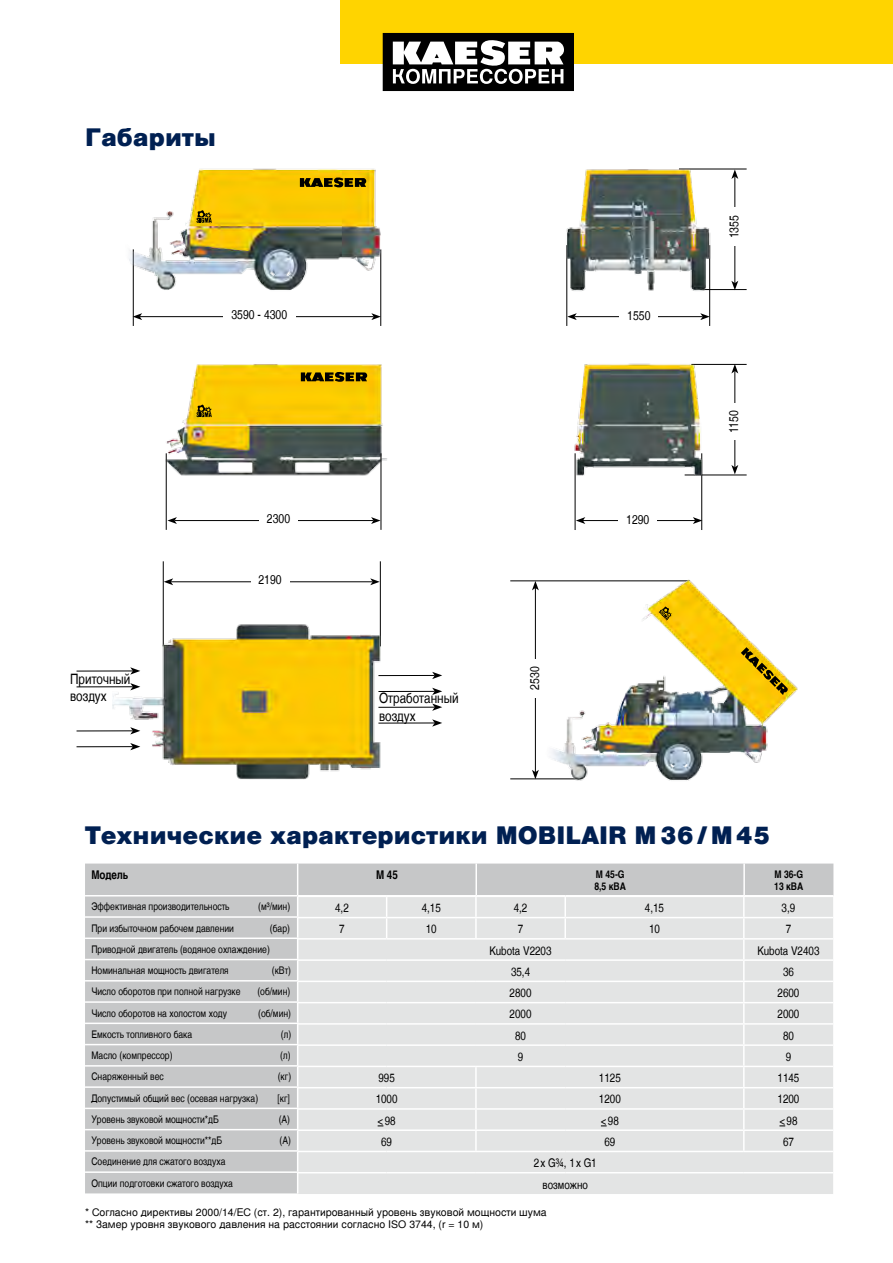
<style>
.page{position:relative;width:893px;height:1263px;background:#fff}
.page>*{position:absolute;margin:0;border:0;box-sizing:border-box;transform-origin:0 0}
.t1{font:900 24px "Nimbus San L";color:#002052}
.t2{font:14.4px/17.5px "Nimbus San L Reg Con";color:#000}
.t3{font:12.75px "Nimbus San L Reg Con";color:#000}
.t4{font:12px/21.5px "Nimbus San L Reg Con";color:#000;text-align:center}
.t5{font:12px "Nimbus San L Bol Con";color:#000}
.t6{font:10.5px/21.3px "Nimbus San L Reg Con";color:#000}
.t7{font:10.5px/12px "Nimbus San L";color:#000}
.t8{font:10.5px/12px "Nimbus San L Bol Con";color:#000}
</style>
<div class="page">
<img style="left:165px;top:364px;width:222px;height:139px">
<hr style="left:133px;top:249px;width:1px;height:77px;background:#000">
<hr style="left:380px;top:249px;width:1px;height:77px;background:#000">
<hr style="left:140px;top:316px;width:234px;height:1px;background:#000">
<svg style="left:133px;top:313px;width:9px;height:7px"></svg>
<svg style="left:371px;top:313px;width:10px;height:7px"></svg>
<div style="left:223px;top:309px;width:73px;height:13px;background:#fff"></div>
<hr style="left:381px;top:453px;width:1px;height:77px;background:#000">
<hr style="left:166px;top:453px;width:1px;height:77px;background:#000">
<hr style="left:175px;top:520px;width:198px;height:1px;background:#000">
<svg style="left:167px;top:517px;width:10px;height:7px"></svg>
<svg style="left:371px;top:517px;width:10px;height:7px"></svg>
<div style="left:259px;top:513px;width:39px;height:13px;background:#fff"></div>
<hr style="left:691px;top:364px;width:56px;height:1px;background:#000">
<hr style="left:734px;top:371px;width:1px;height:96px;background:#000">
<svg style="left:731px;top:364px;width:7px;height:9px"></svg>
<svg style="left:731px;top:465px;width:7px;height:9px"></svg>
<div style="left:727px;top:404px;width:12px;height:36px;background:#fff"></div>
<hr style="left:583px;top:520px;width:112px;height:1px;background:#000">
<svg style="left:576px;top:517px;width:9px;height:7px"></svg>
<svg style="left:693px;top:517px;width:8px;height:7px"></svg>
<div style="left:619px;top:513px;width:38px;height:13px;background:#fff"></div>
<hr style="left:575px;top:453px;width:1px;height:77px;background:#000">
<hr style="left:701px;top:453px;width:1px;height:77px;background:#000">
<hr style="left:685px;top:475px;width:62px;height:1px;background:#000">
<hr style="left:378px;top:691px;width:57px;height:1px;background:#000">
<svg style="left:432px;top:688px;width:10px;height:7px"></svg>
<hr style="left:378px;top:675px;width:57px;height:1px;background:#000">
<svg style="left:432px;top:672px;width:10px;height:7px"></svg>
<hr style="left:378px;top:707px;width:57px;height:1px;background:#000">
<svg style="left:432px;top:703px;width:10px;height:8px"></svg>
<hr style="left:378px;top:722px;width:57px;height:1px;background:#000">
<svg style="left:432px;top:719px;width:10px;height:8px"></svg>
<hr style="left:380px;top:561px;width:1px;height:85px;background:#000">
<hr style="left:163px;top:561px;width:1px;height:85px;background:#000">
<hr style="left:171px;top:581px;width:202px;height:1px;background:#000">
<svg style="left:164px;top:578px;width:9px;height:7px"></svg>
<svg style="left:370px;top:578px;width:10px;height:7px"></svg>
<div style="left:251px;top:574px;width:38px;height:13px;background:#fff"></div>
<img style="left:129px;top:168px;width:253px;height:134px">
<img style="left:566px;top:168px;width:181px;height:158px">
<img style="left:574px;top:363px;width:138px;height:125px">
<img style="left:510px;top:579px;width:288px;height:202px">
<img style="left:113px;top:620px;width:285px;height:160px">
<svg style="left:658px;top:606px;width:13px;height:15px"></svg>
<hr style="left:77px;top:730px;width:56px;height:1px;background:#000">
<svg style="left:130px;top:727px;width:10px;height:7px"></svg>
<hr style="left:77px;top:746px;width:56px;height:1px;background:#000">
<svg style="left:130px;top:743px;width:10px;height:7px"></svg>
<hr style="left:77px;top:670px;width:56px;height:1px;background:#000">
<svg style="left:130px;top:667px;width:10px;height:8px"></svg>
<hr style="left:77px;top:686px;width:56px;height:1px;background:#000">
<svg style="left:130px;top:683px;width:10px;height:7px"></svg>
<svg style="left:300px;top:177px;width:66px;height:11px"></svg>
<svg style="left:197px;top:210px;width:15px;height:13px"></svg>
<svg style="left:301px;top:371px;width:66px;height:11px"></svg>
<svg style="left:197px;top:404px;width:15px;height:13px"></svg>
<svg style="left:741px;top:647px;width:47px;height:48px"></svg>
<div style="left:340px;top:0;width:553px;height:64px;background:#ffd400"></div>
<svg style="left:383px;top:33px;width:191px;height:58px;background:#5e5e5e"></svg>
<svg style="left:85px;top:863px;width:748px;height:330px;background:#dadbdc"></svg>
<hr style="left:85px;top:916px;width:213px;height:2px;background:#fff">
<hr style="left:85px;top:937px;width:213px;height:2px;background:#fff">
<hr style="left:85px;top:959px;width:213px;height:1px;background:#fff">
<hr style="left:85px;top:980px;width:213px;height:1px;background:#fff">
<hr style="left:85px;top:1001px;width:213px;height:2px;background:#fff">
<hr style="left:85px;top:1022px;width:213px;height:2px;background:#fff">
<hr style="left:85px;top:1044px;width:213px;height:1px;background:#fff">
<hr style="left:85px;top:1065px;width:213px;height:1px;background:#fff">
<hr style="left:85px;top:1086px;width:213px;height:2px;background:#fff">
<hr style="left:85px;top:1108px;width:213px;height:1px;background:#fff">
<hr style="left:85px;top:1129px;width:213px;height:1px;background:#fff">
<hr style="left:85px;top:1150px;width:213px;height:2px;background:#fff">
<hr style="left:85px;top:1171px;width:213px;height:2px;background:#fff">
<hr style="left:85px;top:895px;width:213px;height:1px;background:#fff">
<hr style="left:297px;top:863px;width:1px;height:32px;background:#fff">
<hr style="left:475px;top:863px;width:2px;height:32px;background:#fff">
<hr style="left:743px;top:863px;width:2px;height:32px;background:#fff">
<hr style="left:298px;top:895px;width:89px;height:1px;background:#fff">
<hr style="left:387px;top:895px;width:89px;height:1px;background:#fff">
<hr style="left:476px;top:895px;width:90px;height:1px;background:#fff">
<hr style="left:566px;top:895px;width:178px;height:1px;background:#fff">
<hr style="left:744px;top:895px;width:89px;height:1px;background:#fff">
<svg style="left:297px;top:896px;width:1px;height:297px"></svg>
<h1 class="t1" style="left:85px;top:123px;width:132px">Габариты</h1>
<p class="t3" style="left:231px;top:307px;width:57px">3590 - 4300</p>
<p class="t3" style="left:627px;top:308px;width:25px">1550</p>
<h2 class="t2" style="left:70px;top:670px;width:62px">Приточный воздух</h2>
<p class="t3" style="left:267px;top:511px;width:25px">2300</p>
<p class="t3" style="left:258px;top:572px;width:25px">2190</p>
<h2 class="t2" style="left:379px;top:689px;width:81px">Отработанный воздух</h2>
<p class="t3" style="left:527px;top:690px;width:25px;rotate:-90deg">2530</p>
<p class="t3" style="left:626px;top:512px;width:25px">1290</p>
<p class="t3" style="left:726px;top:238px;width:25px;rotate:-90deg">1355</p>
<p class="t3" style="left:726px;top:433px;width:25px;rotate:-90deg">1150</p>
<h1 class="t1" style="left:85px;top:820px;width:687px">Технические характеристики MOBILAIR M36/M45</h1>
<p class="t5" style="left:91px;top:867px;width:38px">Модель</p>
<p class="t5" style="left:376px;top:867px;width:23px">M 45</p>
<p class="t8" style="left:594px;top:868px;width:33px">M 45-G<br>8,5 кВА</p>
<p class="t8" style="left:774px;top:868px;width:31px">M 36-G<br>13 кВА</p>
<p class="t6" style="left:91px;top:896px;width:140px">Эффективная производительность</p>
<p class="t6" style="left:258px;top:896px;width:33px">(м³/мин)</p>
<p class="t6" style="left:91px;top:917px;width:144px">При избыточном рабочем давлении</p>
<p class="t6" style="left:270px;top:917px;width:22px">(бар)</p>
<p class="t6" style="left:91px;top:939px;width:180px">Приводной двигатель (водяное охлаждение)<br>Номинальная мощность двигателя</p>
<p class="t4" style="left:335px;top:897px;width:15px">4,2</p>
<p class="t4" style="left:422px;top:897px;width:21px">4,15</p>
<p class="t4" style="left:514px;top:897px;width:15px">4,2</p>
<p class="t4" style="left:645px;top:897px;width:21px">4,15</p>
<p class="t4" style="left:782px;top:897px;width:15px">3,9</p>
<p class="t4" style="left:339px;top:918px;width:7px">7</p>
<p class="t4" style="left:426px;top:918px;width:12px">10</p>
<p class="t4" style="left:518px;top:918px;width:7px">7</p>
<p class="t4" style="left:649px;top:918px;width:12px">10</p>
<p class="t4" style="left:786px;top:918px;width:7px">7</p>
<p class="t4" style="left:490px;top:940px;width:64px">Kubota V2203</p>
<p class="t4" style="left:757px;top:940px;width:64px">Kubota V2403</p>
<p class="t4" style="left:511px;top:961px;width:21px">35,4</p>
<p class="t4" style="left:783px;top:961px;width:12px">36</p>
<p class="t4" style="left:510px;top:982px;width:23px">2800</p>
<p class="t4" style="left:777px;top:982px;width:23px">2600</p>
<p class="t4" style="left:510px;top:1004px;width:23px">2000</p>
<p class="t4" style="left:777px;top:1004px;width:23px">2000</p>
<p class="t4" style="left:515px;top:1025px;width:12px">80</p>
<p class="t4" style="left:783px;top:1025px;width:12px">80</p>
<p class="t4" style="left:518px;top:1046px;width:7px">9</p>
<p class="t4" style="left:786px;top:1046px;width:7px">9</p>
<p class="t4" style="left:378px;top:1067px;width:18px">995</p>
<p class="t4" style="left:599px;top:1067px;width:23px">1125</p>
<p class="t4" style="left:777px;top:1067px;width:23px">1145</p>
<p class="t4" style="left:376px;top:1089px;width:23px">1000</p>
<p class="t4" style="left:599px;top:1089px;width:23px">1200</p>
<p class="t4" style="left:777px;top:1089px;width:23px">1200</p>
<p class="t4" style="left:378px;top:1110px;width:19px">&lt; 98</p>
<p class="t4" style="left:601px;top:1110px;width:19px">&lt; 98</p>
<p class="t4" style="left:779px;top:1110px;width:19px">&lt; 98</p>
<p class="t4" style="left:381px;top:1131px;width:12px">69</p>
<p class="t4" style="left:604px;top:1131px;width:12px">69</p>
<p class="t4" style="left:783px;top:1131px;width:12px">67</p>
<p class="t4" style="left:534px;top:1152px;width:65px">2x G¾, 1x G1 возможно</p>
<p class="t6" style="left:272px;top:960px;width:21px">(кВт)</p>
<p class="t6" style="left:91px;top:981px;width:151px">Число оборотов при полной нагрузке</p>
<p class="t6" style="left:257px;top:981px;width:34px">(oб/мин)</p>
<p class="t6" style="left:91px;top:1002px;width:137px">Число оборотов на холостом ходу</p>
<p class="t6" style="left:258px;top:1002px;width:34px">(oб/мин)</p>
<p class="t6" style="left:91px;top:1024px;width:102px">Емкость топливного бака</p>
<p class="t6" style="left:281px;top:1024px;width:12px">(л)</p>
<p class="t6" style="left:91px;top:1045px;width:83px">Масло (компрессор)</p>
<p class="t6" style="left:280px;top:1045px;width:12px">(л)</p>
<p class="t6" style="left:91px;top:1066px;width:74px">Снаряженный вес</p>
<p class="t6" style="left:278px;top:1066px;width:15px">(кг)</p>
<p class="t6" style="left:91px;top:1087px;width:168px">Допустимый общий вес (осевая нагрузка)</p>
<p class="t6" style="left:277px;top:1087px;width:14px">[кг]</p>
<p class="t6" style="left:91px;top:1109px;width:129px">Уровень звуковой мощности*дБ</p>
<p class="t6" style="left:279px;top:1109px;width:13px">(A)</p>
<p class="t6" style="left:91px;top:1130px;width:132px">Уровень звуковой мощности**дБ</p>
<p class="t6" style="left:280px;top:1130px;width:13px">(A)</p>
<p class="t6" style="left:91px;top:1151px;width:143px">Соединение для сжатого воздуха<br>Опции подготовки сжатого воздуха</p>
<p class="t7" style="left:85px;top:1206px;width:463px">* Согласно директивы 2000/14/ЕС (ст. 2), гарантированный уровень звуковой мощности шума ** Замер уровня звукового давления на расстоянии согласно ISO 3744, (r = 10 м)</p>
</div>
